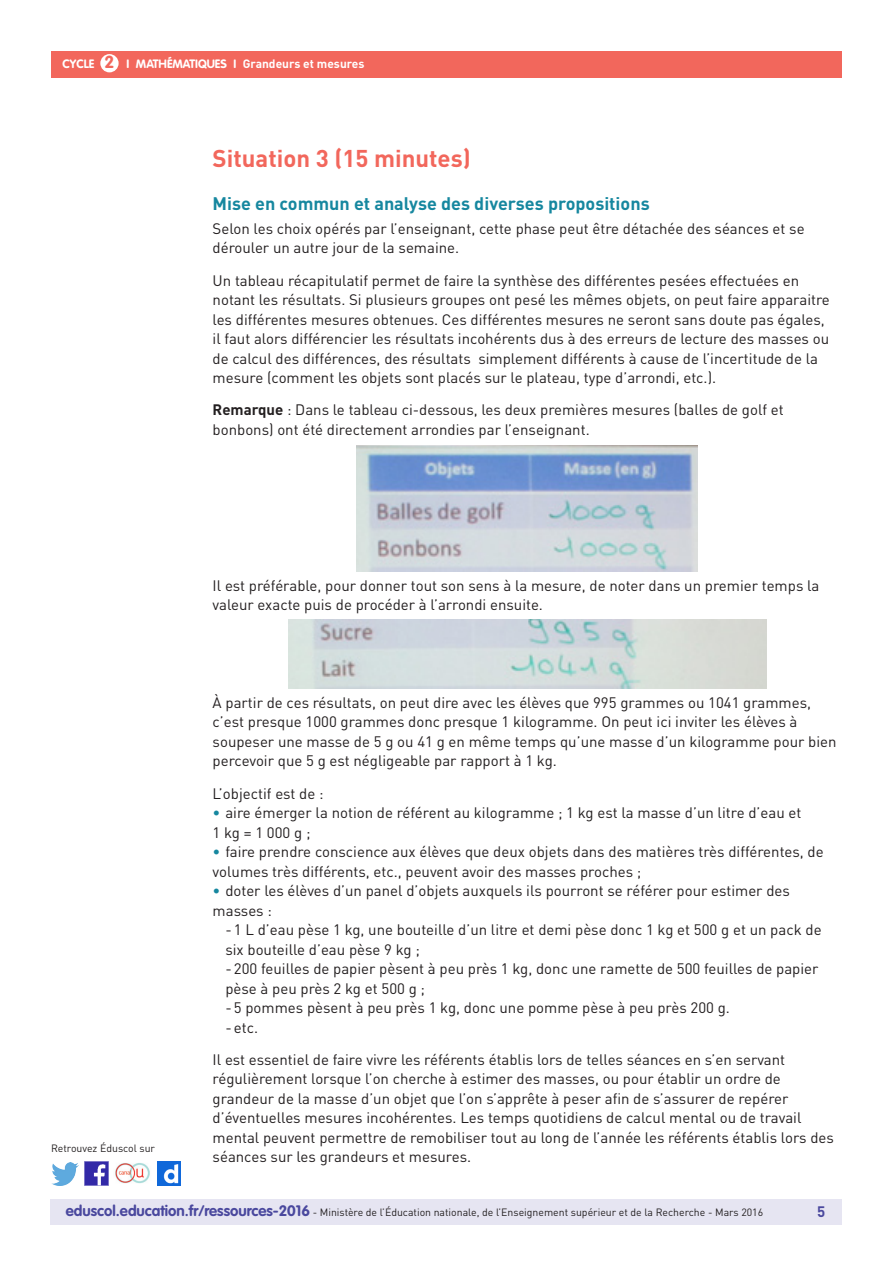
<style>
.page{position:relative;width:893px;height:1263px;background:#fff}
.page>*{position:absolute;margin:0;border:0;box-sizing:border-box;transform-origin:0 0}
._03_Titre_de_niveau{font:700 24px "DIN Pro";color:#f2675c}
._04_Titre_de_niveau{font:700 18px "DIN Pro";color:#16879f}
.t1{font:700 17.25px "VAG Rounded Std";color:#f2675c}
._06_Texte_courant{font:15px/19.5px "DIN Pro";color:#231f20}
._08_Liste_à_puces_ni{font:15px/19.5px "DIN Pro";color:#231f20}
._09_Liste_à_tirets_n{font:15px/19.5px "DIN Pro";color:#231f20}
.t2{font:700 15px "DIN Pro";color:#4a489e}
.t3{font:700 12px "VAG Rounded Std";color:#fff}
.t4{font:700 12px "DIN Pro";color:#fff}
.t5{font:10.5px "DIN Pro";color:#231f20}
.s1{font-weight:700}
.s2{color:#16879f}
.s3{font-family:"VAG Rounded Std";font-weight:700;font-size:15px;color:#4a489e}
</style>
<div class="page">
<div style="left:50px;top:1199px;width:791px;height:26px;background:#e6e5f2"></div>
<div style="left:51px;top:51px;width:791px;height:27px;background:#f2675c"></div>
<div style="left:100px;top:54px;width:19px;height:18px;background:#fff;border-radius:50%"></div>
<img style="left:85px;top:1162px;width:23px;height:23px">
<img style="left:51px;top:1163px;width:28px;height:22px">
<img style="left:158px;top:1162px;width:22px;height:23px">
<img style="left:115px;top:1163px;width:35px;height:21px">
<img style="left:357px;top:445px;width:341px;height:126px">
<img style="left:288px;top:619px;width:478px;height:69px">
<p class="t1" style="left:105px;top:52px;width:11px">2</p>
<p class="t4" style="left:243px;top:56px;width:123px">Grandeurs et mesures</p>
<p class="t3" style="left:63px;top:57px;width:33px">CYCLE</p>
<p class="t3" style="left:127px;top:57px;width:111px">I MATHÉMATIQUES I</p>
<p class="_03_Titre_de_niveau" style="left:213px;top:143px;width:260px">Situation 3 (15 minutes)</p>
<p class="_04_Titre_de_niveau" style="left:213px;top:192px;width:439px">Mise en commun et analyse des diverses propositions</p>
<p class="_06_Texte_courant" style="left:213px;top:218px;width:593px">Selon les choix opérés par l’enseignant, cette phase peut être détachée des séances et se dérouler un autre jour de la semaine.</p>
<p class="_06_Texte_courant" style="left:213px;top:270px;width:619px">Un tableau récapitulatif permet de faire la synthèse des différentes pesées effectuées en notant les résultats. Si plusieurs groupes ont pesé les mêmes objets, on peut faire apparaitre les différentes mesures obtenues. Ces différentes mesures ne seront sans doute pas égales, il faut alors différencier les résultats incohérents dus à des erreurs de lecture des masses ou de calcul des différences, des résultats simplement différents à cause de l’incertitude de la mesure (comment les objets sont placés sur le plateau, type d’arrondi, etc.).</p>
<p class="_06_Texte_courant" style="left:213px;top:400px;width:573px"><span class="s1">Remarque</span> : Dans le tableau ci-dessous, les deux premières mesures (balles de golf et bonbons) ont été directement arrondies par l’enseignant.</p>
<p class="t5" style="left:51px;top:1141px;width:106px">Retrouvez Éduscol sur</p>
<p class="_06_Texte_courant" style="left:213px;top:575px;width:608px">Il est préférable, pour donner tout son sens à la mesure, de noter dans un premier temps la valeur exacte puis de procéder à l’arrondi ensuite.</p>
<p class="_06_Texte_courant" style="left:213px;top:692px;width:625px">À partir de ces résultats, on peut dire avec les élèves que 995 grammes ou 1041 grammes, c’est presque 1000 grammes donc presque 1 kilogramme. On peut ici inviter les élèves à soupeser une masse de 5 g ou 41 g en même temps qu’une masse d’un kilogramme pour bien percevoir que 5 g est négligeable par rapport à 1 kg.</p>
<p class="_06_Texte_courant" style="left:213px;top:783px;width:112px">L’objectif est de :</p>
<p class="_08_Liste_à_puces_ni" style="left:213px;top:803px;width:590px"><span class="s2">•</span> aire émerger la notion de référent au kilogramme ; 1 kg est la masse d’un litre d’eau et<br>1 kg = 1 000 g ;</p>
<p class="_08_Liste_à_puces_ni" style="left:213px;top:842px;width:613px"><span class="s2">•</span> faire prendre conscience aux élèves que deux objets dans des matières très différentes, de volumes très différents, etc., peuvent avoir des masses proches ;</p>
<p class="_08_Liste_à_puces_ni" style="left:213px;top:881px;width:579px"><span class="s2">•</span> doter les élèves d’un panel d’objets auxquels ils pourront se référer pour estimer des masses :</p>
<p class="_09_Liste_à_tirets_n" style="left:225px;top:920px;width:598px">- 1 L d’eau pèse 1 kg, une bouteille d’un litre et demi pèse donc 1 kg et 500 g et un pack de six bouteille d’eau pèse 9 kg ;</p>
<p class="_09_Liste_à_tirets_n" style="left:225px;top:959px;width:595px">- 200 feuilles de papier pèsent à peu près 1 kg, donc une ramette de 500 feuilles de papier pèse à peu près 2 kg et 500 g ;</p>
<p class="_09_Liste_à_tirets_n" style="left:225px;top:998px;width:506px">- 5 pommes pèsent à peu près 1 kg, donc une pomme pèse à peu près 200 g.</p>
<p class="_09_Liste_à_tirets_n" style="left:225px;top:1017px;width:34px">- etc.</p>
<p class="_06_Texte_courant" style="left:213px;top:1049px;width:623px">Il est essentiel de faire vivre les référents établis lors de telles séances en s’en servant régulièrement lorsque l’on cherche à estimer des masses, ou pour établir un ordre de grandeur de la masse d’un objet que l’on s’apprête à peser afin de s’assurer de repérer d’éventuelles mesures incohérentes. Les temps quotidiens de calcul mental ou de travail mental peuvent permettre de remobiliser tout au long de l’année les référents établis lors des séances sur les grandeurs et mesures.</p>
<p class="t5" style="left:66px;top:1205px;width:699px"><span class="s3">eduscol.education.fr/ressources-2016</span> - Ministère de l’Éducation nationale, de l’Enseignement supérieur et de la Recherche - Mars 2016</p>
<p class="t2" style="left:817px;top:1201px;width:10px">5</p>
</div>
